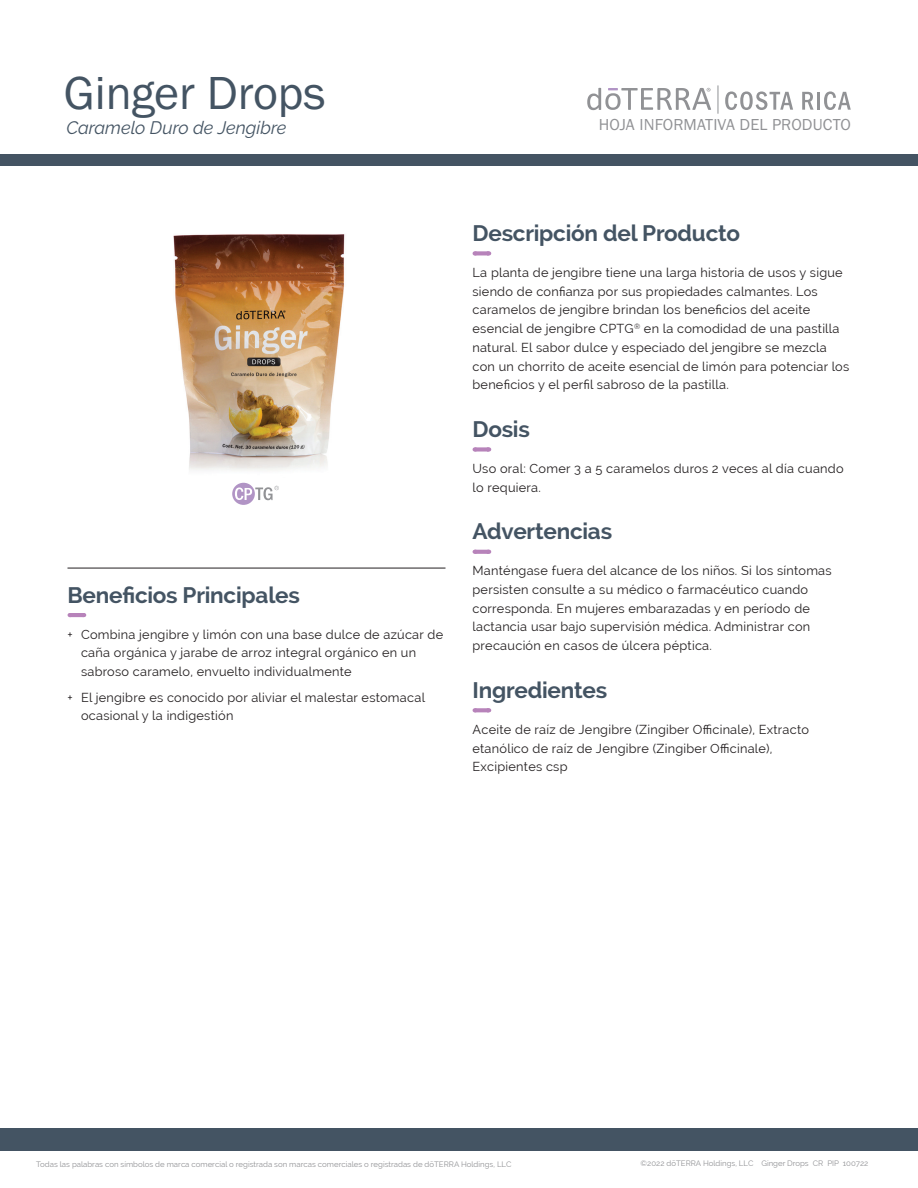
<style>
.page{position:relative;width:918px;height:1188px;background:#fff}
.page>*{position:absolute;margin:0;border:0;box-sizing:border-box;transform-origin:0 0}
.t1{font:48px "Franklin Gothic URW Boo";color:#445463}
.t2{font:700 22.5px "Raleway";letter-spacing:-.01em;color:#445463}
.t3{font:italic 18px "Raleway";color:#445463}
.t4{font:16.5px "Franklin Gothic URW Boo";letter-spacing:.005em;color:#919295}
.t5{font:12.75px/18.8px "Raleway";letter-spacing:.02em;color:#231f20}
.t6{font:7.8px "Raleway";color:#919295}
.s1{font-style:inherit}
</style>
<div class="page">
<div style="left:0;top:155px;width:918px;height:11px;background:#445463"></div>
<div style="left:0;top:1128px;width:918px;height:23px;background:#445463"></div>
<svg style="left:725px;top:91px;width:68px;height:19px"></svg>
<svg style="left:802px;top:92px;width:12px;height:18px"></svg>
<hr style="left:817px;top:92px;width:3px;height:18px;background:#919295">
<svg style="left:824px;top:91px;width:27px;height:19px"></svg>
<svg style="left:587px;top:88px;width:124px;height:22px"></svg>
<svg style="left:717px;top:85px;width:1px;height:29px"></svg>
<svg style="left:475px;top:251px;width:14px;height:4px"></svg>
<svg style="left:475px;top:447px;width:14px;height:5px"></svg>
<svg style="left:475px;top:550px;width:14px;height:4px"></svg>
<svg style="left:475px;top:708px;width:14px;height:4px"></svg>
<hr style="left:68px;top:568px;width:378px;height:1px;background:#231f20">
<svg style="left:70px;top:613px;width:14px;height:4px"></svg>
<img style="left:173px;top:234px;width:172px;height:249px">
<svg style="left:232px;top:483px;width:47px;height:22px"></svg>
<h1 class="t1" style="left:64px;top:63px;width:264px">Ginger Drops</h1>
<h3 class="t3" style="left:66px;top:118px;width:221px">Caramelo Duro de Jengibre</h3>
<p class="t4" style="left:599px;top:115px;width:253px">HOJA INFORMATIVA DEL PRODUCTO</p>
<h2 class="t2" style="left:68px;top:582px;width:234px">Beneficios Principales</h2>
<p class="t5" style="left:81px;top:625px;width:364px;text-indent:-14px"><span class="s1">+</span> Combina jengibre y limón con una base dulce de azúcar de caña orgánica y jarabe de arroz integral orgánico en un sabroso caramelo, envuelto individualmente</p>
<p class="t5" style="left:81px;top:688px;width:346px;text-indent:-14px"><span class="s1">+</span> El jengibre es conocido por aliviar el malestar estomacal ocasional y la indigestión</p>
<h2 class="t2" style="left:472px;top:220px;width:269px">Descripción del Producto</h2>
<p class="t5" style="left:472px;top:263px;width:378px">La planta de jengibre tiene una larga historia de usos y sigue siendo de confianza por sus propiedades calmantes. Los caramelos de jengibre brindan los beneficios del aceite esencial de jengibre CPTG<sup>®</sup> en la comodidad de una pastilla natural. El sabor dulce y especiado del jengibre se mezcla con un chorrito de aceite esencial de limón para potenciar los beneficios y el perfil sabroso de la pastilla.</p>
<h2 class="t2" style="left:472px;top:416px;width:59px">Dosis</h2>
<p class="t5" style="left:472px;top:459px;width:373px">Uso oral: Comer 3 a 5 caramelos duros 2 veces al día cuando lo requiera.</p>
<h2 class="t2" style="left:472px;top:519px;width:141px">Advertencias</h2>
<p class="t5" style="left:472px;top:561px;width:361px">Manténgase fuera del alcance de los niños. Si los síntomas persisten consulte a su médico o farmacéutico cuando corresponda. En mujeres embarazadas y en período de lactancia usar bajo supervisión médica. Administrar con precaución en casos de úlcera péptica.</p>
<h2 class="t2" style="left:472px;top:677px;width:136px">Ingredientes</h2>
<p class="t5" style="left:472px;top:720px;width:338px">Aceite de raíz de Jengibre (Zingiber Officinale), Extracto etanólico de raíz de Jengibre (Zingiber Officinale),<br>Excipientes csp</p>
<p class="t6" style="left:36px;top:1160px;width:477px">Todas las palabras con símbolos de marca comercial o registrada son marcas comerciales o registradas de dōTERRA Holdings, LLC</p>
<p class="t6" style="left:641px;top:1159px;width:229px">©2022 dōTERRA Holdings, LLC Ginger Drops CR PIP 100722</p>
</div>
